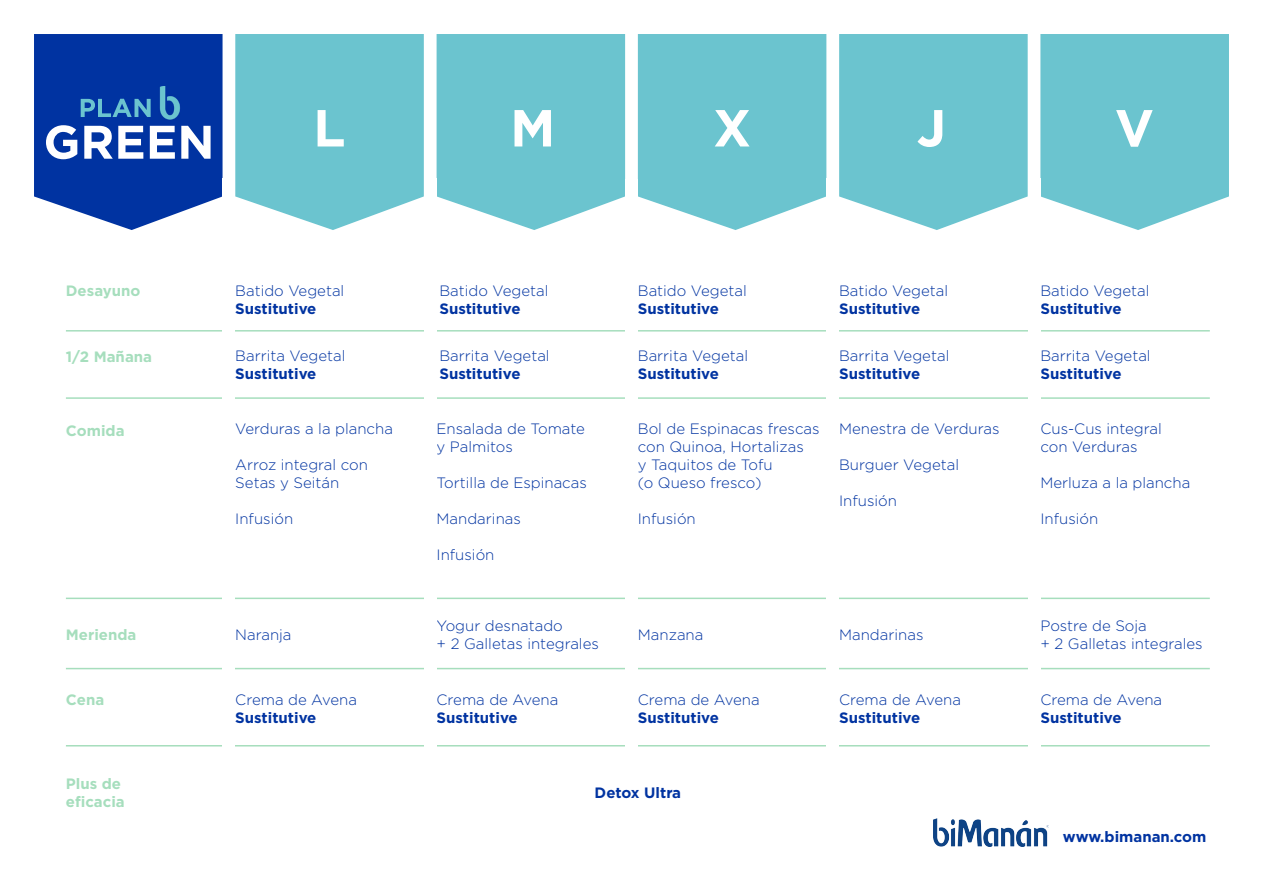
<style>
.page{position:relative;width:1263px;height:893px;background:#fff}
.page>*{position:absolute;margin:0;border:0;box-sizing:border-box;transform-origin:0 0}
.t1{font:700 52.05px "Gotham";color:#fff}
.t2{font:300 15px "Gotham";color:#0033a1}
.t3{font:700 15px "Gotham";color:#0033a1}
.t4{font:700 15px/18px "Gotham";color:#a6debd}
</style>
<div class="page">
<svg style="left:235px;top:34px;width:189px;height:196px;background:#79c9d3"></svg>
<svg style="left:437px;top:34px;width:188px;height:196px;background:#77c9d3"></svg>
<svg style="left:638px;top:34px;width:188px;height:196px;background:#77c9d3"></svg>
<svg style="left:839px;top:34px;width:189px;height:196px;background:#78c9d3"></svg>
<svg style="left:1040px;top:34px;width:189px;height:196px;background:#7acad4"></svg>
<hr style="left:66px;top:330px;width:1144px;height:2px;background:#a6debd">
<hr style="left:66px;top:397px;width:1144px;height:2px;background:#a6debd">
<hr style="left:66px;top:598px;width:1144px;height:1px;background:#a6debd">
<hr style="left:66px;top:668px;width:1144px;height:1px;background:#a6debd">
<hr style="left:66px;top:745px;width:1144px;height:1px;background:#a6debd">
<div style="left:424px;top:179px;width:13px;height:667px;background:#fff"></div>
<div style="left:625px;top:179px;width:13px;height:570px;background:#fff"></div>
<div style="left:826px;top:179px;width:13px;height:667px;background:#fff"></div>
<div style="left:1028px;top:179px;width:12px;height:667px;background:#fff"></div>
<div style="left:223px;top:179px;width:12px;height:667px;background:#fff"></div>
<svg style="left:34px;top:34px;width:189px;height:196px"></svg>
<img style="left:933px;top:818px;width:115px;height:28px">
<p class="t1" style="left:313px;top:98px;width:34px">L</p>
<p class="t1" style="left:510px;top:98px;width:47px">M</p>
<p class="t1" style="left:713px;top:98px;width:40px">X</p>
<p class="t1" style="left:917px;top:98px;width:31px">J</p>
<p class="t1" style="left:1115px;top:98px;width:41px">V</p>
<p class="t4" style="left:66px;top:281px;width:76px">Desayuno</p>
<p class="t2" style="left:235px;top:282px;width:111px">Batido Vegetal</p>
<p class="t3" style="left:235px;top:300px;width:83px">Sustitutive</p>
<p class="t2" style="left:439px;top:282px;width:111px">Batido Vegetal</p>
<p class="t3" style="left:439px;top:300px;width:83px">Sustitutive</p>
<p class="t2" style="left:638px;top:282px;width:111px">Batido Vegetal</p>
<p class="t3" style="left:638px;top:300px;width:83px">Sustitutive</p>
<p class="t2" style="left:839px;top:282px;width:111px">Batido Vegetal</p>
<p class="t3" style="left:839px;top:300px;width:83px">Sustitutive</p>
<p class="t2" style="left:1040px;top:282px;width:111px">Batido Vegetal</p>
<p class="t3" style="left:1040px;top:300px;width:83px">Sustitutive</p>
<p class="t4" style="left:66px;top:347px;width:88px">1/2 Mañana</p>
<p class="t2" style="left:235px;top:348px;width:112px">Barrita Vegetal</p>
<p class="t3" style="left:235px;top:365px;width:83px">Sustitutive</p>
<p class="t2" style="left:439px;top:348px;width:112px">Barrita Vegetal</p>
<p class="t3" style="left:439px;top:365px;width:83px">Sustitutive</p>
<p class="t2" style="left:638px;top:348px;width:112px">Barrita Vegetal</p>
<p class="t3" style="left:638px;top:365px;width:83px">Sustitutive</p>
<p class="t2" style="left:839px;top:348px;width:112px">Barrita Vegetal</p>
<p class="t3" style="left:839px;top:365px;width:83px">Sustitutive</p>
<p class="t2" style="left:1040px;top:348px;width:112px">Barrita Vegetal</p>
<p class="t3" style="left:1040px;top:365px;width:83px">Sustitutive</p>
<p class="t4" style="left:66px;top:421px;width:60px">Comida</p>
<p class="t2" style="left:235px;top:421px;width:159px">Verduras a la plancha</p>
<p class="t2" style="left:235px;top:457px;width:134px">Arroz integral con</p>
<p class="t2" style="left:235px;top:475px;width:106px">Setas y Seitán</p>
<p class="t2" style="left:235px;top:511px;width:59px">Infusión</p>
<p class="t2" style="left:437px;top:421px;width:150px">Ensalada de Tomate</p>
<p class="t2" style="left:437px;top:439px;width:78px">y Palmitos</p>
<p class="t2" style="left:437px;top:475px;width:152px">Tortilla de Espinacas</p>
<p class="t2" style="left:437px;top:511px;width:86px">Mandarinas</p>
<p class="t2" style="left:437px;top:547px;width:59px">Infusión</p>
<p class="t2" style="left:638px;top:421px;width:183px">Bol de Espinacas frescas</p>
<p class="t2" style="left:638px;top:439px;width:168px">con Quinoa, Hortalizas</p>
<p class="t2" style="left:638px;top:457px;width:136px">y Taquitos de Tofu</p>
<p class="t2" style="left:638px;top:475px;width:125px">(o Queso fresco)</p>
<p class="t2" style="left:638px;top:511px;width:59px">Infusión</p>
<p class="t2" style="left:839px;top:421px;width:162px">Menestra de Verduras</p>
<p class="t2" style="left:839px;top:457px;width:121px">Burguer Vegetal</p>
<p class="t2" style="left:839px;top:493px;width:59px">Infusión</p>
<p class="t2" style="left:1040px;top:421px;width:123px">Cus-Cus integral</p>
<p class="t2" style="left:1040px;top:439px;width:99px">con Verduras</p>
<p class="t2" style="left:1040px;top:475px;width:151px">Merluza a la plancha</p>
<p class="t2" style="left:1040px;top:511px;width:59px">Infusión</p>
<p class="t4" style="left:66px;top:626px;width:72px">Merienda</p>
<p class="t2" style="left:235px;top:626px;width:58px">Naranja</p>
<p class="t2" style="left:437px;top:618px;width:128px">Yogur desnatado</p>
<p class="t2" style="left:437px;top:636px;width:164px">+ 2 Galletas integrales</p>
<p class="t2" style="left:638px;top:626px;width:67px">Manzana</p>
<p class="t2" style="left:839px;top:626px;width:86px">Mandarinas</p>
<p class="t2" style="left:1040px;top:618px;width:108px">Postre de Soja</p>
<p class="t2" style="left:1040px;top:636px;width:164px">+ 2 Galletas integrales</p>
<p class="t4" style="left:66px;top:690px;width:40px">Cena</p>
<p class="t2" style="left:235px;top:692px;width:123px">Crema de Avena</p>
<p class="t3" style="left:235px;top:709px;width:83px">Sustitutive</p>
<p class="t2" style="left:437px;top:692px;width:123px">Crema de Avena</p>
<p class="t3" style="left:437px;top:709px;width:83px">Sustitutive</p>
<p class="t2" style="left:638px;top:692px;width:123px">Crema de Avena</p>
<p class="t3" style="left:638px;top:709px;width:83px">Sustitutive</p>
<p class="t2" style="left:839px;top:692px;width:123px">Crema de Avena</p>
<p class="t3" style="left:839px;top:709px;width:83px">Sustitutive</p>
<p class="t2" style="left:1040px;top:692px;width:123px">Crema de Avena</p>
<p class="t3" style="left:1040px;top:709px;width:83px">Sustitutive</p>
<p class="t4" style="left:66px;top:774px;width:60px">Plus de eficacia</p>
<p class="t3" style="left:595px;top:784px;width:88px">Detox Ultra</p>
<p class="t3" style="left:1063px;top:828px;width:145px">www.bimanan.com</p>
</div>
